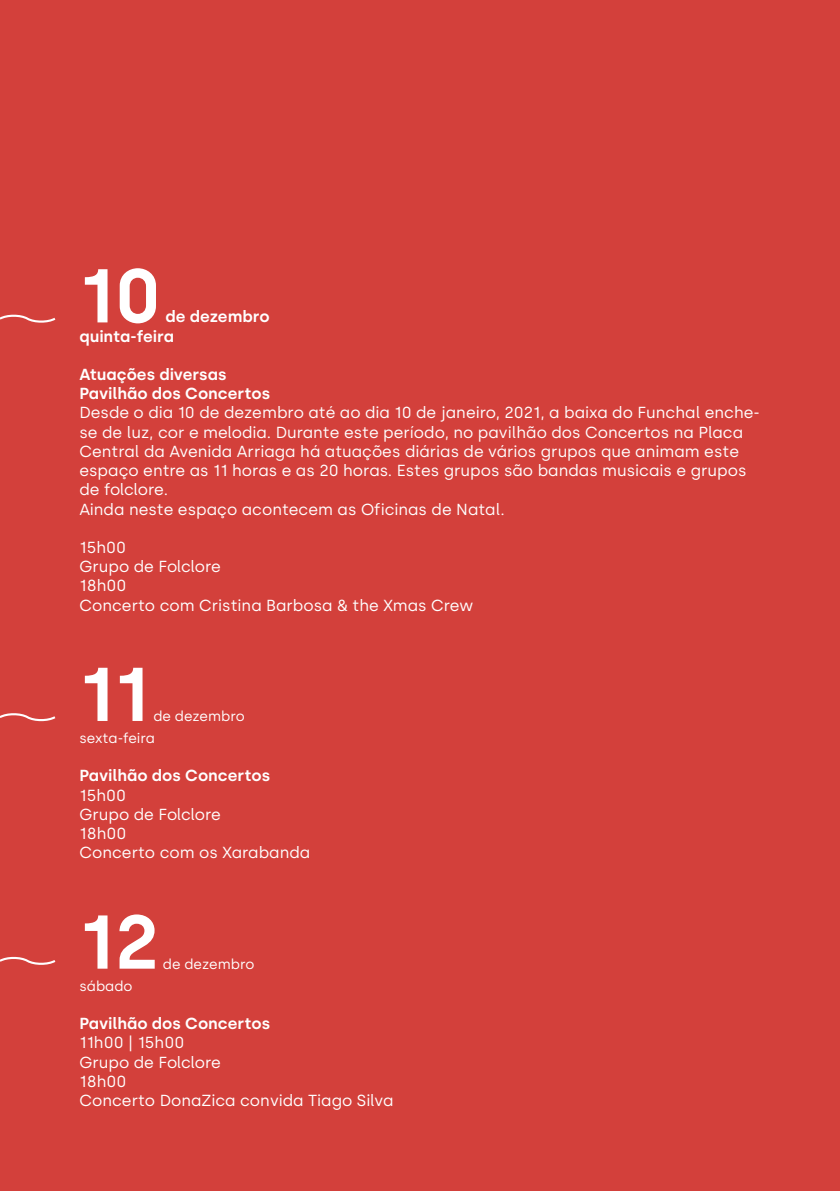
<style>
.page{position:relative;width:840px;height:1191px;background:#fff}
.page>*{position:absolute;margin:0;border:0;box-sizing:border-box;transform-origin:0 0}
.t1{font:600 76px "Silka";color:#fff}
.t2{font:16px/19.2px "Silka";color:#fff}
.t3{font:600 16px/19.2px "Silka";color:#fff}
.t4{font:14px/22px "Silka";color:#fff}
</style>
<div class="page">
<hr style="left:839px;top:0;width:1px;height:1191px;background:#d3403b">
<div style="left:0;top:0;width:839px;height:1191px;background:#d3403b"></div>
<svg style="left:0;top:315px;width:56px;height:8px"></svg>
<svg style="left:0;top:957px;width:56px;height:8px"></svg>
<svg style="left:0;top:713px;width:56px;height:9px"></svg>
<h1 class="t1" style="left:79px;top:250px;width:83px">10</h1>
<p class="t3" style="left:79px;top:307px;width:192px;text-indent:86px">de dezembro quinta-feira</p>
<p class="t3" style="left:79px;top:365px;width:192px">Atuações diversas<br>Pavilhão dos Concertos</p>
<p class="t2" style="left:79px;top:403px;width:681px">Desde o dia 10 de dezembro até ao dia 10 de janeiro, 2021, a baixa do Funchal enche&shy;se de luz, cor e melodia. Durante este período, no pavilhão dos Concertos na Placa Central da Avenida Arriaga há atuações diárias de vários grupos que animam este espaço entre as 11 horas e as 20 horas. Estes grupos são bandas musicais e grupos de folclore.<br>Ainda neste espaço acontecem as Oficinas de Natal.</p>
<p class="t2" style="left:79px;top:538px;width:395px">15h00<br>Grupo de Folclore<br>18h00<br>Concerto com Cristina Barbosa &amp; the Xmas Crew</p>
<h1 class="t1" style="left:79px;top:649px;width:71px">11</h1>
<p class="t4" style="left:79px;top:705px;width:167px;text-indent:74px">de dezembro sexta-feira</p>
<p class="t3" style="left:79px;top:766px;width:192px">Pavilhão dos Concertos</p>
<p class="t2" style="left:79px;top:785px;width:232px">15h00<br>Grupo de Folclore<br>18h00<br>Concerto com os Xarabanda</p>
<h1 class="t1" style="left:79px;top:896px;width:81px">12</h1>
<p class="t4" style="left:163px;top:952px;width:93px">de dezembro</p>
<p class="t4" style="left:79px;top:974px;width:55px">sábado</p>
<p class="t3" style="left:79px;top:1013px;width:192px">Pavilhão dos Concertos</p>
<p class="t2" style="left:79px;top:1033px;width:315px">11h00 | 15h00<br>Grupo de Folclore<br>18h00<br>Concerto DonaZica convida Tiago Silva</p>
</div>
